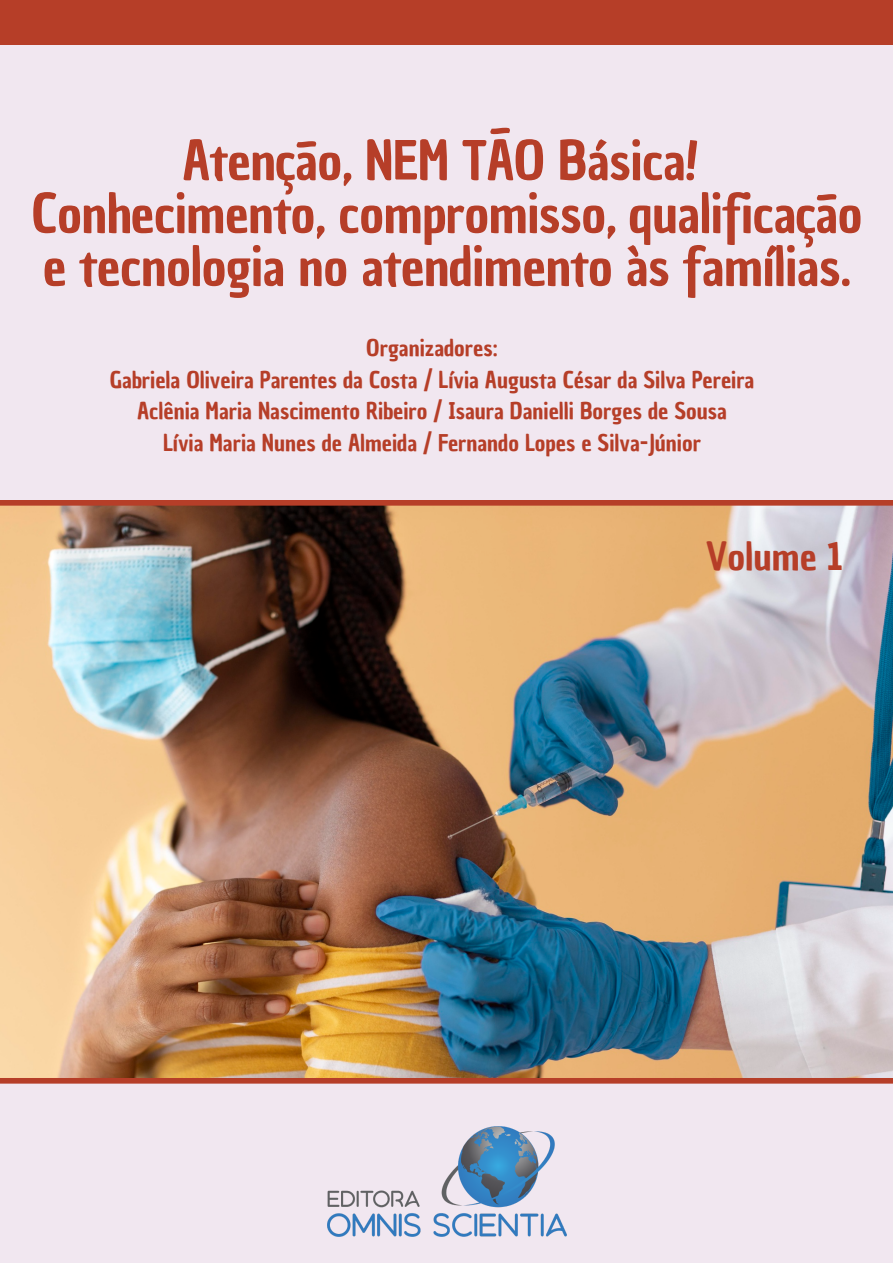
<style>
.page{position:relative;width:893px;height:1263px;background:#fff}
.page>*{position:absolute;margin:0;border:0;box-sizing:border-box;transform-origin:0 0}
.t1{font:52.5px/52.9px "Chau Philomene One";letter-spacing:-.01em;color:#b63e28;text-align:center}
.t2{font:37.5px "Chau Philomene One";color:#b63e28}
.t3{font:22.5px/31.5px "Chau Philomene One";color:#b63e28;text-align:center}
</style>
<div class="page">
<img style="left:0;top:506px;width:893px;height:572px">
<div style="left:0;top:1083px;width:893px;height:180px;background:#f1e7f0"></div>
<img style="left:327px;top:1126px;width:240px;height:111px">
<div style="left:0;top:0;width:893px;height:501px;background:#f1e7f0"></div>
<div style="left:0;top:0;width:893px;height:45px;background:#b63e28"></div>
<div style="left:0;top:1078px;width:893px;height:5px;background:#b63e28"></div>
<div style="left:0;top:500px;width:893px;height:6px;background:#b63e28"></div>
<p class="t1" style="left:31px;top:135px;width:832px">Atenção, NEM TÃO Básica!<br>Conhecimento, compromisso, qualificação e tecnologia no atendimento às famílias.</p>
<p class="t3" style="left:110px;top:333px;width:646px">Organizadores:<br>Gabriela Oliveira Parentes da Costa / Lívia Augusta César da Silva Pereira Aclênia Maria Nascimento Ribeiro / Isaura Danielli Borges de Sousa<br>Lívia Maria Nunes de Almeida / Fernando Lopes e Silva-Júnior</p>
<p class="t2" style="left:706px;top:531px;width:138px">Volume 1</p>
</div>
